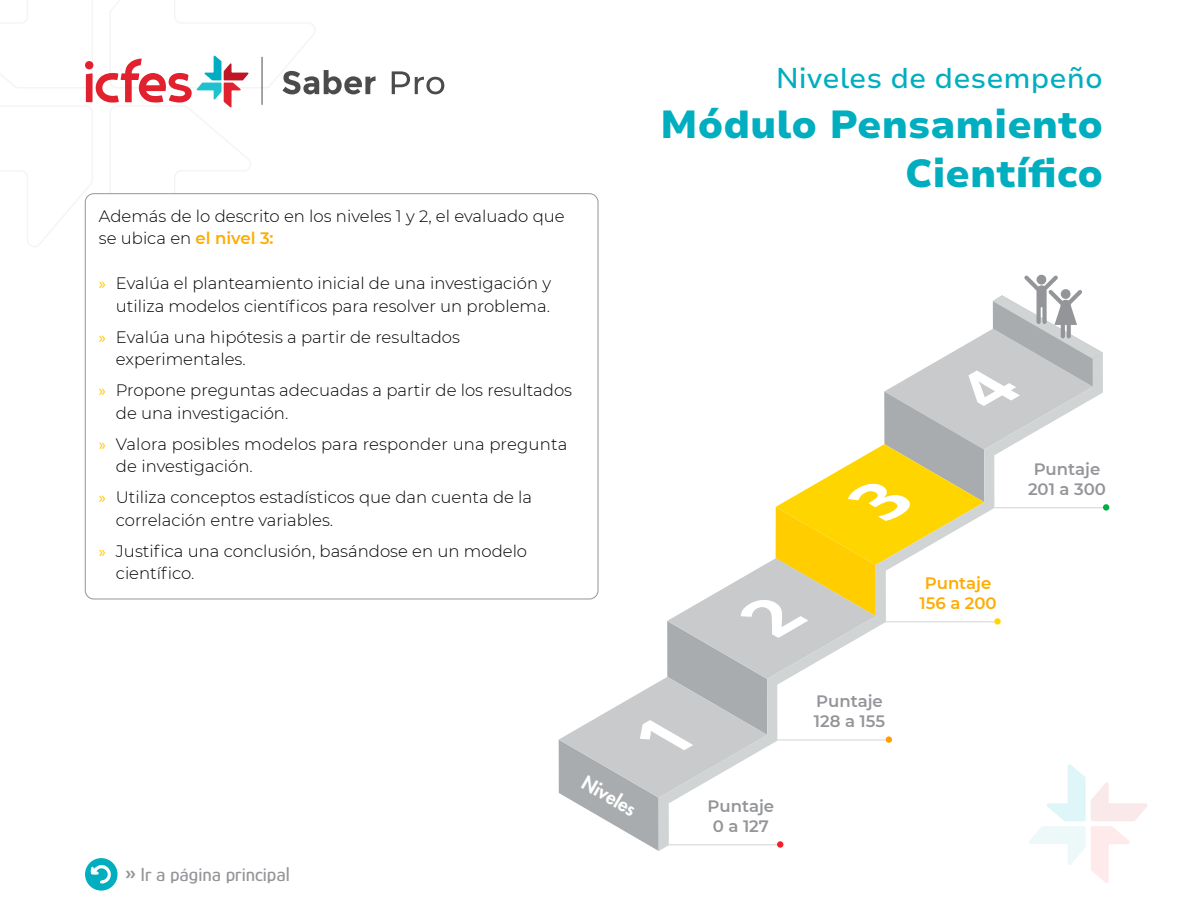
<style>
.page{position:relative;width:1188px;height:918px;background:#fff}
.page>*{position:absolute;margin:0;border:0;box-sizing:border-box;transform-origin:0 0}
.t1{font:900 39px/49.5px "Nunito Sans 7 pt";color:#00aec0;text-align:right}
.t2{font:500 28.5px "Nunito Sans 7 pt";color:#00aec0}
.t3{font:500 19.5px "Glory";color:#939599}
.t4{font:800 18.6px "Futura Std";color:#fff}
.Descriptores{font:300 16.5px/22.5px "Montserrat";color:#000}
.t5{font:600 16.5px/19.8px "Montserrat";color:#939599;text-align:center}
.t6{font:600 16.5px/19.8px "Montserrat";color:#feac00;text-align:center}
.s1{font-weight:600;color:#feac00}
.s2{font-family:"Myriad Pro";font-weight:400;color:#ffc500}
.s3{font-weight:700}
</style>
<div class="page">
<div style="left:85px;top:858px;width:33px;height:33px;background:#00aec0;border-radius:50%"></div>
<svg style="left:90px;top:865px;width:24px;height:20px"></svg>
<svg style="left:392px;top:71px;width:52px;height:23px"></svg>
<svg style="left:0;top:0;width:376px;height:312px"></svg>
<svg style="left:559px;top:275px;width:589px;height:608px"></svg>
<div style="left:85px;top:194px;width:513px;height:405px;background:#fff;border-radius:9px"></div>
<p class="Descriptores" style="left:99px;top:204px;width:467px">Además de lo descrito en los niveles 1 y 2, el evaluado que se ubica en <span class="s1">el nivel 3:</span></p>
<p class="Descriptores" style="left:99px;top:272px;width:454px;text-align:right"><span class="s2">»</span> Evalúa el planteamiento inicial de una investigación y utiliza modelos científicos para resolver un problema.</p>
<p class="Descriptores" style="left:116px;top:325px;width:346px;text-indent:-17px"><span class="s2">»</span> Evalúa una hipótesis a partir de resultados experimentales.</p>
<p class="Descriptores" style="left:116px;top:379px;width:458px;text-indent:-17px"><span class="s2">»</span> Propone preguntas adecuadas a partir de los resultados de una investigación.</p>
<p class="Descriptores" style="left:116px;top:432px;width:453px;text-indent:-17px"><span class="s2">»</span> Valora posibles modelos para responder una pregunta de investigación.</p>
<p class="Descriptores" style="left:116px;top:486px;width:418px;text-indent:-17px"><span class="s2">»</span> Utiliza conceptos estadísticos que dan cuenta de la correlación entre variables.</p>
<p class="Descriptores" style="left:116px;top:539px;width:413px;text-indent:-17px"><span class="s2">»</span> Justifica una conclusión, basándose en un modelo científico.</p>
<h2 class="t2" style="left:776px;top:58px;width:329px">Niveles de desempeño</h2>
<h1 class="t1" style="left:660px;top:98px;width:444px">Módulo Pensamiento<br>Científico</h1>
<p class="t5" style="left:1028px;top:459px;width:79px">Puntaje<br>201 a 300</p>
<p class="t6" style="left:920px;top:573px;width:79px">Puntaje<br>156 a 200</p>
<p class="t3" style="left:125px;top:862px;width:167px"><span class="s3">»</span> Ir a página principal</p>
<p class="t4" style="left:590px;top:771px;width:60px;rotate:30deg">Niveles</p>
<p class="t5" style="left:708px;top:796px;width:68px">Puntaje<br>0 a 127</p>
<p class="t5" style="left:814px;top:691px;width:73px;text-align:left">Puntaje<br>128 a 155</p>
</div>
